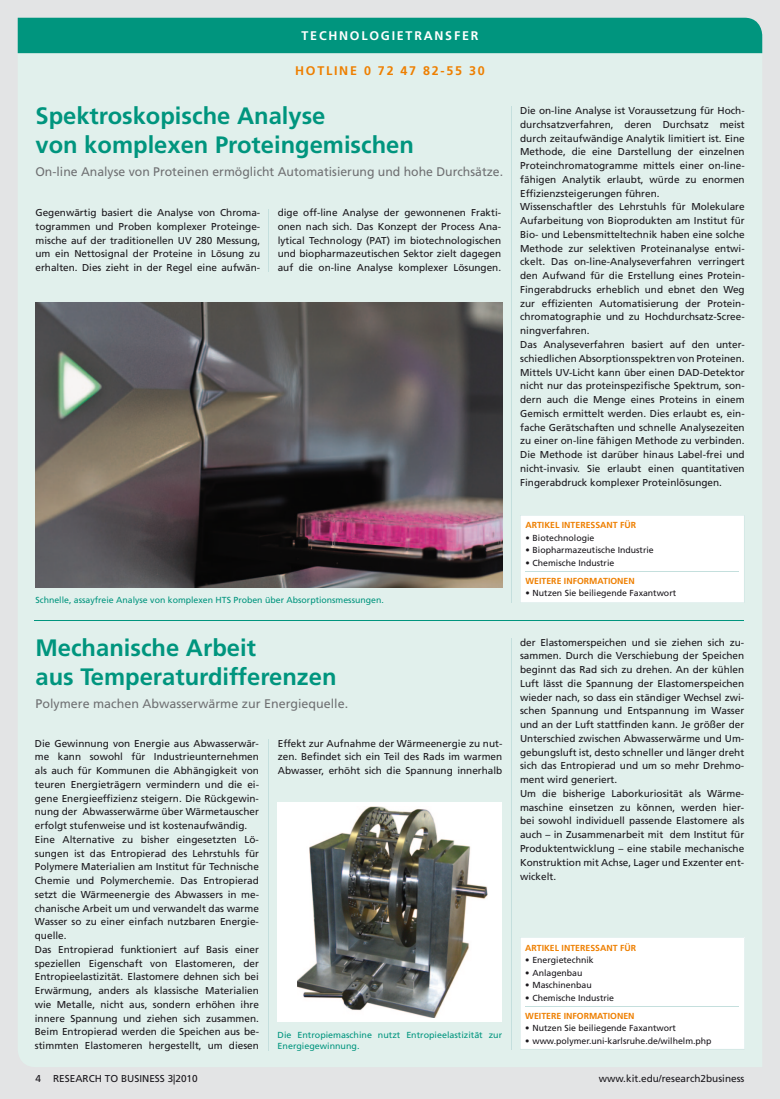
<style>
.page{position:relative;width:780px;height:1099px;background:#fff}
.page>*{position:absolute;margin:0;border:0;box-sizing:border-box;transform-origin:0 0}
.t1{font:700 23.75px/28.8px "Frutiger LT Std";color:#00957e}
.t2{font:12.5px "Frutiger LT Std";color:#707173}
.t3{font:700 12.5px "Frutiger LT Std";letter-spacing:.14em;color:#fff}
.t4{font:700 12.5px "Frutiger LT Std";letter-spacing:.14em;color:#ee7f00}
.t5{font:10px/13.8px "Frutiger LT Std";color:#1a171c}
.t6{font:8.75px "Frutiger LT Std";color:#1a171c}
.t7{font:8.75px/11.2px "Frutiger LT Std";color:#00957e}
.t8{font:700 8.75px "Frutiger LT Std";color:#ee7f00}
</style>
<div class="page">
<div style="left:0;top:0;width:780px;height:1098px;background:#e3e4e5"></div>
<div style="left:18px;top:53px;width:744px;height:1014px;background:#e1f0ec"></div>
<div style="left:18px;top:18px;width:744px;height:35px;background:#00957e"></div>
<hr style="left:35px;top:620px;width:709px;height:1px;background:#00957e">
<hr style="left:511px;top:638px;width:1px;height:411px;background:#c4dfdd">
<hr style="left:268px;top:739px;width:1px;height:311px;background:#c4dfdd">
<div style="left:520px;top:937px;width:224px;height:112px;background:#fff"></div>
<hr style="left:525px;top:1006px;width:214px;height:1px;background:#c4dfdd">
<img style="left:660px;top:876px;width:1px;height:222px">
<div style="left:520px;top:515px;width:224px;height:87px;background:#fff"></div>
<hr style="left:525px;top:571px;width:213px;height:1px;background:#c4dfdd">
<img style="left:35px;top:303px;width:467px;height:284px">
<hr style="left:268px;top:209px;width:1px;height:63px;background:#c4dfdd">
<hr style="left:511px;top:107px;width:1px;height:495px;background:#c4dfdd">
<div style="left:278px;top:802px;width:224px;height:220px;background:#fff"></div>
<img style="left:297px;top:806px;width:190px;height:211px">
<p class="t3" style="left:301px;top:29px;width:178px">TECHNOLOGIETRANSFER</p>
<p class="t4" style="left:295px;top:63px;width:191px">HOTLINE 0 72 47 82-55 30</p>
<h1 class="t1" style="left:35px;top:102px;width:380px">Spektroskopische Analyse<br>von komplexen Proteingemischen</h1>
<p class="t2" style="left:35px;top:165px;width:469px">On-line Analyse von Proteinen ermöglicht Automatisierung und hohe Durchsätze.</p>
<p class="t5" style="left:35px;top:206px;width:226px;text-align:justify">Gegenwärtig basiert die Analyse von Chroma&shy;togrammen und Proben komplexer Proteinge&shy;mische auf der traditionellen UV 280 Messung, um ein Nettosignal der Proteine in Lösung zu erhalten. Dies zieht in der Regel eine aufwän-</p>
<p class="t5" style="left:278px;top:206px;width:225px;text-align:justify">dige off-line Analyse der gewonnenen Frakti&shy;onen nach sich. Das Konzept der Process Ana&shy;lytical Technology (PAT) im biotechnologischen und biopharmazeutischen Sektor zielt dagegen auf die on-line Analyse komplexer Lösungen.</p>
<p class="t7" style="left:35px;top:594px;width:350px">Schnelle, assayfreie Analyse von komplexen HTS Proben über Absorptionsmessungen.</p>
<h1 class="t1" style="left:35px;top:633px;width:302px">Mechanische Arbeit<br>aus Temperaturdifferenzen</h1>
<p class="t2" style="left:35px;top:696px;width:314px">Polymere machen Abwasserwärme zur Energiequelle.</p>
<p class="t5" style="left:35px;top:736px;width:226px">Die Gewinnung von Energie aus Abwasserwär&shy;me kann sowohl für Industrieunternehmen als auch für Kommunen die Abhängigkeit von teuren Energieträgern vermindern und die ei&shy;gene Energieeffizienz steigern. Die Rückgewin&shy;nung der Abwasserwärme über Wärmetauscher erfolgt stufenweise und ist kostenaufwändig.<br>Eine Alternative zu bisher eingesetzten Lö&shy;sungen ist das Entropierad des Lehrstuhls für Polymere Materialien am Institut für Technische Chemie und Polymerchemie. Das Entropierad setzt die Wärmeenergie des Abwassers in me&shy;chanische Arbeit um und verwandelt das warme Wasser so zu einer einfach nutzbaren Energie&shy;quelle.<br>Das Entropierad funktioniert auf Basis einer speziellen Eigenschaft von Elastomeren, der Entropieelastizität. Elastomere dehnen sich bei Erwärmung, anders als klassische Materialien wie Metalle, nicht aus, sondern erhöhen ihre innere Spannung und ziehen sich zusammen.<br>Beim Entropierad werden die Speichen aus be&shy;stimmten Elastomeren hergestellt, um diesen</p>
<p class="t5" style="left:278px;top:736px;width:226px;text-align:justify">Effekt zur Aufnahme der Wärmeenergie zu nut&shy;zen. Befindet sich ein Teil des Rads im warmen Abwasser, erhöht sich die Spannung innerhalb</p>
<p class="t7" style="left:277px;top:1029px;width:226px">Die Entropiemaschine nutzt Entropieelastizität zur<br>Energiegewinnung.</p>
<p class="t5" style="left:520px;top:104px;width:226px">Die on-line Analyse ist Voraussetzung für Hoch&shy;durchsatzverfahren, deren Durchsatz meist durch zeitaufwändige Analytik limitiert ist. Eine Methode, die eine Darstellung der einzelnen Proteinchromatogramme mittels einer on-line&shy;fähigen Analytik erlaubt, würde zu enormen Effizienzsteigerungen führen.<br>Wissenschaftler des Lehrstuhls für Molekulare Aufarbeitung von Bioprodukten am Institut für Bio- und Lebensmitteltechnik haben eine solche Methode zur selektiven Proteinanalyse entwi&shy;ckelt. Das on-line-Analyseverfahren verringert den Aufwand für die Erstellung eines Protein-Fingerabdrucks erheblich und ebnet den Weg zur effizienten Automatisierung der Protein&shy;chromatographie und zu Hochdurchsatz-Scree&shy;ningverfahren.<br>Das Analyseverfahren basiert auf den unter&shy;schiedlichen Absorptionsspektren von Proteinen.<br>Mittels UV-Licht kann über einen DAD-Detektor nicht nur das proteinspezifische Spektrum, son&shy;dern auch die Menge eines Proteins in einem Gemisch ermittelt werden. Dies erlaubt es, ein&shy;fache Gerätschaften und schnelle Analysezeiten zu einer on-line fähigen Methode zu verbinden.<br>Die Methode ist darüber hinaus Label-frei und nicht-invasiv. Sie erlaubt einen quantitativen Fingerabdruck komplexer Proteinlösungen.</p>
<p class="t8" style="left:525px;top:520px;width:112px">ARTIKEL INTERESSANT FÜR</p>
<p class="t6" style="left:525px;top:532px;width:70px">• Biotechnologie</p>
<p class="t6" style="left:525px;top:545px;width:130px">• Biopharmazeutische Industrie</p>
<p class="t6" style="left:525px;top:557px;width:90px">• Chemische Industrie</p>
<p class="t8" style="left:525px;top:575px;width:111px">WEITERE INFORMATIONEN</p>
<p class="t6" style="left:525px;top:588px;width:152px">• Nutzen Sie beiliegende Faxantwort</p>
<p class="t5" style="left:520px;top:635px;width:226px">der Elastomerspeichen und sie ziehen sich zu&shy;sammen. Durch die Verschiebung der Speichen beginnt das Rad sich zu drehen. An der kühlen Luft lässt die Spannung der Elastomerspeichen wieder nach, so dass ein ständiger Wechsel zwi&shy;schen Spannung und Entspannung im Wasser und an der Luft stattfinden kann. Je größer der Unterschied zwischen Abwasserwärme und Um&shy;gebungsluft ist, desto schneller und länger dreht sich das Entropierad und um so mehr Drehmo&shy;ment wird generiert.<br>Um die bisherige Laborkuriosität als Wärme&shy;maschine einsetzen zu können, werden hier&shy;bei sowohl individuell passende Elastomere als auch – in Zusammenarbeit mit dem Institut für Produktentwicklung – eine stabile mechanische Konstruktion mit Achse, Lager und Exzenter ent&shy;wickelt.</p>
<p class="t8" style="left:525px;top:942px;width:112px">ARTIKEL INTERESSANT FÜR</p>
<p class="t6" style="left:525px;top:955px;width:70px">• Energietechnik</p>
<p class="t6" style="left:525px;top:967px;width:59px">• Anlagenbau</p>
<p class="t6" style="left:525px;top:980px;width:68px">• Maschinenbau</p>
<p class="t6" style="left:525px;top:992px;width:90px">• Chemische Industrie</p>
<p class="t8" style="left:525px;top:1010px;width:111px">WEITERE INFORMATIONEN</p>
<p class="t6" style="left:525px;top:1022px;width:152px">• Nutzen Sie beiliegende Faxantwort</p>
<p class="t6" style="left:525px;top:1035px;width:188px">• www.polymer.uni-karlsruhe.de/wilhelm.php</p>
<p class="t5" style="left:35px;top:1071px;width:164px">4 RESEARCH TO BUSINESS 3|2010</p>
<p class="t5" style="left:599px;top:1071px;width:147px">www.kit.edu/research2business</p>
</div>
